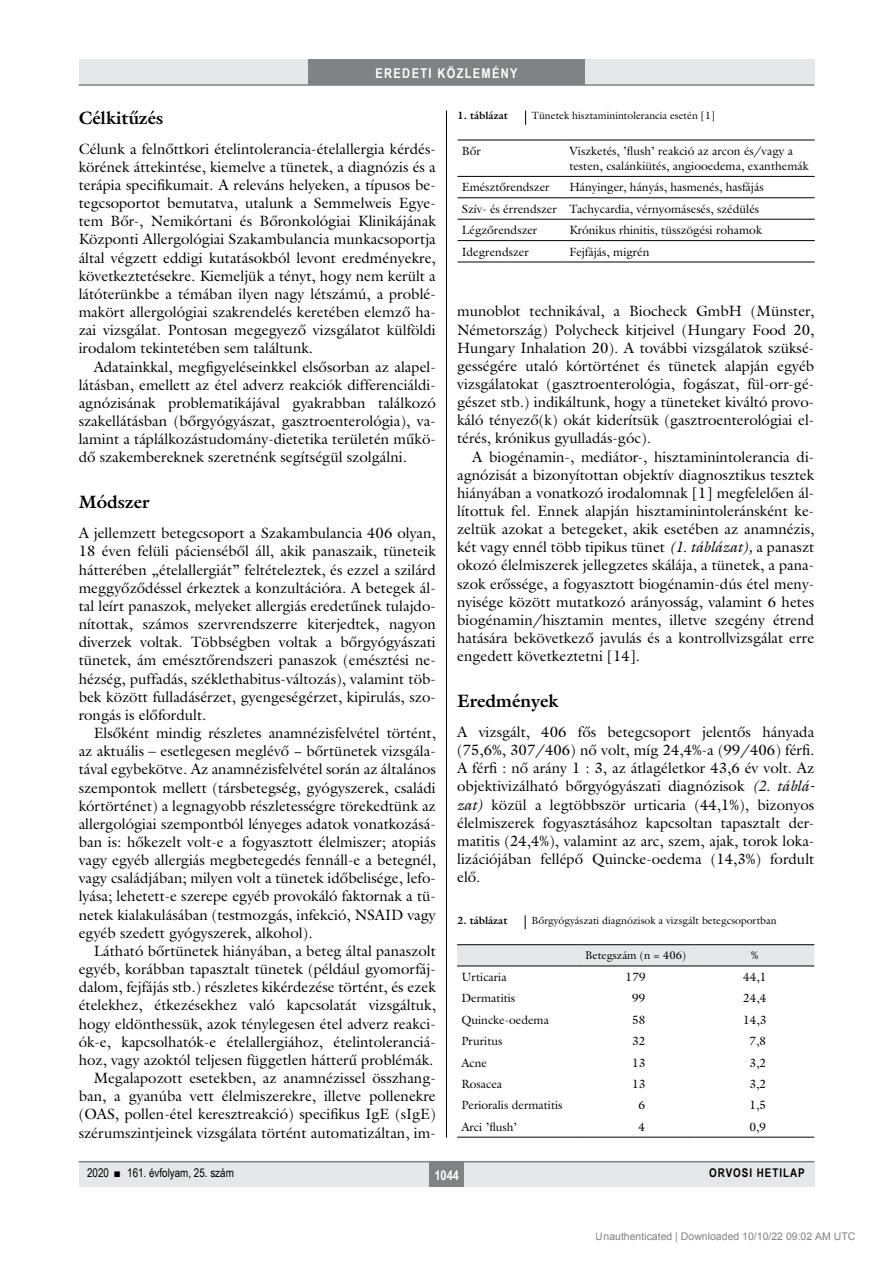
<style>
.page{position:relative;width:893px;height:1263px;background:#fff}
.page>*{position:absolute;margin:0;border:0;box-sizing:border-box;transform-origin:0 0}
.alcimbold{font:700 18px "Galliard Reg";color:#000}
.Body_Text{font:15px/18.1px "Galliard Reg";color:#000;text-align:justify}
.Body_tompa{font:15px/18.1px "Galliard Reg";color:#000;text-align:justify}
.t1{font:700 13.5px "Arial Narrow";letter-spacing:.1em;color:#fff}
.tabla{font:12px/15px "Galliard Reg";color:#000}
.t2{font:12px "Arial Narrow";color:#000}
.t3{font:700 12px "Arial Narrow";letter-spacing:.08em;color:#000}
.tablafej{font:11.25px "Galliard Reg";color:#000}
.kepalairas2{font:10.5px "Galliard Reg";color:#000}
.t4{font:10.5px "Arial";color:rgb(0 0 0/.5)}
.kepalairas1{font:700 10.5px "Galliard Reg";color:#000}
.s1{font-style:italic}
</style>
<div class="page">
<div style="left:79px;top:1161px;width:735px;height:25px;background:#e6e7e8"></div>
<hr style="left:79px;top:1161px;width:735px;height:1px;background:#808285">
<div style="left:430px;top:1161px;width:34px;height:25px;background:#808285"></div>
<div style="left:79px;top:60px;width:735px;height:25px;background:#e6e7e8"></div>
<div style="left:308px;top:60px;width:277px;height:25px;background:#808285"></div>
<hr style="left:79px;top:84px;width:735px;height:2px;background:#808285">
<hr style="left:446px;top:111px;width:1px;height:1026px;background:#000">
<svg style="left:525px;top:111px;width:1px;height:14px"></svg>
<hr style="left:458px;top:176px;width:107px;height:1px;background:#000">
<hr style="left:565px;top:176px;width:250px;height:1px;background:#000">
<hr style="left:458px;top:197px;width:107px;height:1px;background:#000">
<hr style="left:565px;top:197px;width:250px;height:1px;background:#000">
<hr style="left:458px;top:219px;width:107px;height:1px;background:#000">
<hr style="left:565px;top:219px;width:250px;height:1px;background:#000">
<hr style="left:458px;top:240px;width:107px;height:1px;background:#000">
<hr style="left:565px;top:240px;width:250px;height:1px;background:#000">
<hr style="left:458px;top:140px;width:107px;height:1px;background:#000">
<hr style="left:565px;top:140px;width:250px;height:1px;background:#000">
<hr style="left:458px;top:262px;width:107px;height:1px;background:#000">
<hr style="left:565px;top:262px;width:250px;height:1px;background:#000">
<svg style="left:525px;top:915px;width:1px;height:14px"></svg>
<div style="left:457px;top:945px;width:357px;height:20px;background:#e6e7e8"></div>
<hr style="left:457px;top:944px;width:119px;height:1px;background:#000">
<hr style="left:576px;top:944px;width:119px;height:1px;background:#000">
<hr style="left:695px;top:944px;width:119px;height:1px;background:#000">
<hr style="left:457px;top:965px;width:119px;height:1px;background:#000">
<hr style="left:576px;top:965px;width:119px;height:1px;background:#000">
<hr style="left:695px;top:965px;width:119px;height:1px;background:#000">
<hr style="left:457px;top:1137px;width:119px;height:1px;background:#000">
<hr style="left:576px;top:1137px;width:119px;height:1px;background:#000">
<hr style="left:695px;top:1137px;width:119px;height:1px;background:#000">
<p class="t1" style="left:375px;top:63px;width:144px">EREDETI KÖZLEMÉNY</p>
<p class="alcimbold" style="left:79px;top:106px;width:86px">Célkitűzés</p>
<p class="Body_tompa" style="left:79px;top:139px;width:359px">Célunk a felnőttkori ételintolerancia-ételallergia kérdés&shy;körének áttekintése, kiemelve a tünetek, a diagnózis és a terápia specifikumait. A releváns helyeken, a típusos be&shy;tegcsoportot bemutatva, utalunk a Semmelweis Egye&shy;tem Bőr-, Nemikórtani és Bőronkológiai Klinikájának Központi Allergológiai Szakambulancia munkacsoportja által végzett eddigi kutatásokból levont eredményekre, következtetésekre. Kiemeljük a tényt, hogy nem került a látóterünkbe a témában ilyen nagy létszámú, a problé&shy;makört allergológiai szakrendelés keretében elemző ha&shy;zai vizsgálat. Pontosan megegyező vizsgálatot külföldi irodalom tekintetében sem találtunk.</p>
<p class="Body_Text" style="left:79px;top:357px;width:359px;text-indent:15px">Adatainkkal, megfigyeléseinkkel elsősorban az alapel&shy;látásban, emellett az étel adverz reakciók differenciáldi&shy;agnózisának problematikájával gyakrabban találkozó szakellátásban (bőrgyógyászat, gasztroenterológia), va&shy;lamint a táplálkozástudomány-dietetika területén műkö&shy;dő szakembereknek szeretnénk segítségül szolgálni.</p>
<p class="alcimbold" style="left:79px;top:490px;width:72px">Módszer</p>
<p class="Body_tompa" style="left:79px;top:524px;width:359px">A jellemzett betegcsoport a Szakambulancia 406 olyan, 18 éven felüli pácienséből áll, akik panaszaik, tüneteik hátterében „ételallergiát” feltételeztek, és ezzel a szilárd meggyőződéssel érkeztek a konzultációra. A betegek ál&shy;tal leírt panaszok, melyeket allergiás eredetűnek tulajdo&shy;nítottak, számos szervrendszerre kiterjedtek, nagyon diverzek voltak. Többségben voltak a bőrgyógyászati tünetek, ám emésztőrendszeri panaszok (emésztési ne&shy;hézség, puffadás, széklethabitus-változás), valamint töb&shy;bek között fulladásérzet, gyengeségérzet, kipirulás, szo&shy;rongás is előfordult.</p>
<p class="Body_Text" style="left:79px;top:724px;width:359px;text-indent:15px">Elsőként mindig részletes anamnézisfelvétel történt, az aktuális – esetlegesen meglévő − bőrtünetek vizsgála&shy;tával egybekötve. Az anamnézisfelvétel során az általános szempontok mellett (társbetegség, gyógyszerek, családi kórtörténet) a legnagyobb részletességre törekedtünk az allergológiai szempontból lényeges adatok vonatkozásá&shy;ban is: hőkezelt volt-e a fogyasztott élelmiszer; atopiás vagy egyéb allergiás megbetegedés fennáll-e a betegnél, vagy családjában; milyen volt a tünetek időbelisége, lefo&shy;lyása; lehetett-e szerepe egyéb provokáló faktornak a tü&shy;netek kialakulásában (testmozgás, infekció, NSAID vagy egyéb szedett gyógyszerek, alkohol).</p>
<p class="Body_Text" style="left:79px;top:941px;width:359px;text-indent:15px">Látható bőrtünetek hiányában, a beteg által panaszolt egyéb, korábban tapasztalt tünetek (például gyomorfáj&shy;dalom, fejfájás stb.) részletes kikérdezése történt, és ezek ételekhez, étkezésekhez való kapcsolatát vizsgáltuk, hogy eldönthessük, azok ténylegesen étel adverz reakci&shy;ók-e, kapcsolhatók-e ételallergiához, ételintoleranciá&shy;hoz, vagy azoktól teljesen független hátterű problémák.</p>
<p class="Body_Text" style="left:79px;top:1069px;width:359px;text-indent:15px">Megalapozott esetekben, az anamnézissel összhang&shy;ban, a gyanúba vett élelmiszerekre, illetve pollenekre (OAS, pollen-étel keresztreakció) specifikus IgE (sIgE) szérumszintjeinek vizsgálata történt automatizáltan, im-</p>
<p class="kepalairas1" style="left:458px;top:109px;width:52px">1. táblázat</p>
<p class="kepalairas2" style="left:532px;top:109px;width:185px">Tünetek hisztaminintolerancia esetén [1]</p>
<p class="tabla" style="left:462px;top:143px;width:20px">Bőr</p>
<p class="tabla" style="left:569px;top:143px;width:241px">Viszketés, ’flush’ reakció az arcon és/vagy a testen, csalánkiütés, angiooedema, exanthemák</p>
<p class="tabla" style="left:462px;top:180px;width:89px">Emésztőrendszer</p>
<p class="tabla" style="left:569px;top:180px;width:196px">Hányinger, hányás, hasmenés, hasfájás</p>
<p class="tabla" style="left:462px;top:201px;width:96px">Szív- és érrendszer</p>
<p class="tabla" style="left:569px;top:201px;width:191px">Tachycardia, vérnyomásesés, szédülés</p>
<p class="tabla" style="left:462px;top:222px;width:77px">Légzőrendszer</p>
<p class="tabla" style="left:569px;top:222px;width:194px">Krónikus rhinitis, tüsszögési rohamok</p>
<p class="tabla" style="left:462px;top:244px;width:68px">Idegrendszer</p>
<p class="tabla" style="left:569px;top:244px;width:82px">Fejfájás, migrén</p>
<p class="Body_Text" style="left:457px;top:302px;width:359px">munoblot technikával, a Biocheck GmbH (Münster, Németország) Polycheck kitjeivel (Hungary Food 20, Hungary Inhalation 20). A további vizsgálatok szüksé&shy;gességére utaló kórtörténet és tünetek alapján egyéb vizsgálatokat (gasztroenterológia, fogászat, fül-orr-gé&shy;gészet stb.) indikáltunk, hogy a tüneteket kiváltó provo&shy;káló tényező(k) okát kiderítsük (gasztroenterológiai el&shy;térés, krónikus gyulladás-góc).</p>
<p class="Body_Text" style="left:457px;top:447px;width:359px;text-indent:15px">A biogénamin-, mediátor-, hisztaminintolerancia di&shy;agnózisát a bizonyítottan objektív diagnosztikus tesztek hiányában a vonatkozó irodalomnak [1] megfelelően ál&shy;lítottuk fel. Ennek alapján hisztaminintoleránsként ke&shy;zeltük azokat a betegeket, akik esetében az anamnézis, két vagy ennél több tipikus tünet <span class="s1">(1. táblázat),</span> a panaszt okozó élelmiszerek jellegzetes skálája, a tünetek, a pana&shy;szok erőssége, a fogyasztott biogénamin-dús étel men - nyisége között mutatkozó arányosság, valamint 6 hetes biogénamin/hisztamin mentes, illetve szegény étrend hatására bekövetkező javulás és a kontrollvizsgálat erre engedett következtetni [14].</p>
<p class="alcimbold" style="left:457px;top:689px;width:103px">Eredmények</p>
<p class="Body_tompa" style="left:457px;top:723px;width:359px">A vizsgált, 406 fős betegcsoport jelentős hányada (75,6%, 307/406) nő volt, míg 24,4%-a (99/406) férfi.<br>A férfi : nő arány 1 : 3, az átlagéletkor 43,6 év volt. Az objektivizálható bőrgyógyászati diagnózisok <span class="s1">(2. táblá&shy;zat)</span> közül a legtöbbször urticaria (44,1%), bizonyos élelmiszerek fogyasztásához kapcsoltan tapasztalt der&shy;matitis (24,4%), valamint az arc, szem, ajak, torok loka&shy;lizációjában fellépő Quincke-oedema (14,3%) fordult elő.</p>
<p class="kepalairas1" style="left:457px;top:913px;width:52px">2. táblázat</p>
<p class="kepalairas2" style="left:531px;top:913px;width:247px">Bőrgyógyászati diagnózisok a vizsgált betegcsoportban</p>
<p class="tablafej" style="left:585px;top:948px;width:103px">Betegszám (n = 406)</p>
<p class="tablafej" style="left:751px;top:948px;width:9px">%</p>
<p class="tabla" style="left:461px;top:969px;width:47px">Urticaria</p>
<p class="tabla" style="left:626px;top:969px;width:22px">179</p>
<p class="tabla" style="left:743px;top:969px;width:25px">44,1</p>
<p class="tabla" style="left:461px;top:991px;width:55px">Dermatitis</p>
<p class="tabla" style="left:632px;top:991px;width:15px">99</p>
<p class="tabla" style="left:743px;top:991px;width:25px">24,4</p>
<p class="tabla" style="left:461px;top:1012px;width:89px">Quincke-oedema</p>
<p class="tabla" style="left:632px;top:1012px;width:15px">58</p>
<p class="tabla" style="left:743px;top:1012px;width:25px">14,3</p>
<p class="tabla" style="left:461px;top:1033px;width:43px">Pruritus</p>
<p class="tabla" style="left:632px;top:1033px;width:15px">32</p>
<p class="tabla" style="left:749px;top:1033px;width:18px">7,8</p>
<p class="tabla" style="left:461px;top:1055px;width:27px">Acne</p>
<p class="tabla" style="left:632px;top:1055px;width:15px">13</p>
<p class="tabla" style="left:749px;top:1055px;width:18px">3,2</p>
<p class="tabla" style="left:461px;top:1076px;width:42px">Rosacea</p>
<p class="tabla" style="left:632px;top:1076px;width:15px">13</p>
<p class="tabla" style="left:749px;top:1076px;width:18px">3,2</p>
<p class="tabla" style="left:461px;top:1098px;width:103px">Perioralis dermatitis</p>
<p class="tabla" style="left:638px;top:1098px;width:8px">6</p>
<p class="tabla" style="left:749px;top:1098px;width:18px">1,5</p>
<p class="tabla" style="left:461px;top:1119px;width:57px">Arci ’flush’</p>
<p class="tabla" style="left:638px;top:1119px;width:8px">4</p>
<p class="tabla" style="left:749px;top:1119px;width:18px">0,9</p>
<p class="t2" style="left:87px;top:1164px;width:148px">2020 ■ 161. évfolyam, 25. szám</p>
<p class="t1" style="left:434px;top:1165px;width:26px">1044</p>
<p class="t3" style="left:709px;top:1164px;width:97px">ORVOSI HETILAP</p>
<p class="t4" style="left:596px;top:1231px;width:261px">Unauthenticated | Downloaded 10/10/22 09:02 AM UTC</p>
</div>
